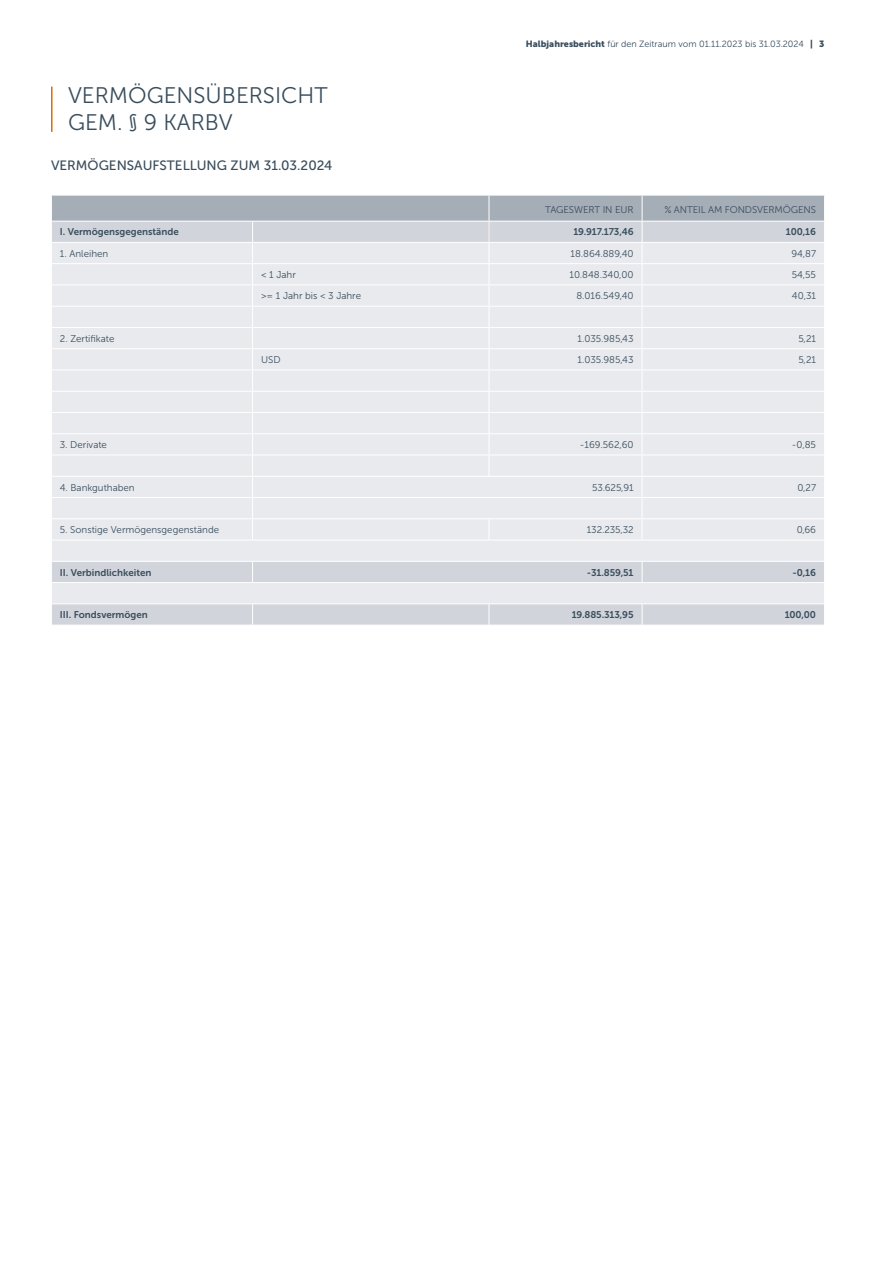
<style>
.page{position:relative;width:893px;height:1263px;background:#fff}
.page>*{position:absolute;margin:0;border:0;box-sizing:border-box;transform-origin:0 0}
.t1{font:22.5px/27px "Museo Sans 300";color:#394d5c}
.t2{font:13.5px "Museo Sans 500";color:#394d5c}
.t3{font:9.75px "Museo Sans 300";color:#394d5c}
.t4{font:9.75px "Museo Sans 700";color:#394d5c}
.t5{font:9px "Museo Sans 300";color:#394d5c}
.s1{font-family:"Museo Sans 900"}
</style>
<div class="page">
<hr style="left:51px;top:87px;width:2px;height:45px;background:#dc6b02">
<svg style="left:51px;top:196px;width:774px;height:429px;background:#e2e4e9"></svg>
<h1 class="t1" style="left:68px;top:82px;width:261px">VERMÖGENSÜBERSICHT<br>GEM. § 9 KARBV</h1>
<h2 class="t2" style="left:51px;top:157px;width:283px">VERMÖGENSAUFSTELLUNG ZUM 31.03.2024</h2>
<p class="t5" style="left:526px;top:39px;width:300px"><span class="s1">Halbjahresbericht</span> für den Zeitraum vom 01.11.2023 bis 31.03.2024 <span class="s1">| 3</span></p>
<p class="t3" style="left:545px;top:204px;width:90px">TAGESWERT IN EUR</p>
<p class="t3" style="left:664px;top:204px;width:153px">% ANTEIL AM FONDSVERMÖGENS</p>
<p class="t4" style="left:60px;top:227px;width:120px">I. Vermögensgegenstände</p>
<p class="t4" style="left:573px;top:227px;width:62px">19.917.173,46</p>
<p class="t4" style="left:786px;top:227px;width:32px">100,16</p>
<p class="t3" style="left:60px;top:248px;width:50px">1. Anleihen</p>
<p class="t3" style="left:571px;top:248px;width:64px">18.864.889,40</p>
<p class="t3" style="left:791px;top:248px;width:26px">94,87</p>
<p class="t3" style="left:261px;top:269px;width:36px">&lt; 1 Jahr</p>
<p class="t3" style="left:570px;top:269px;width:66px">10.848.340,00</p>
<p class="t3" style="left:792px;top:269px;width:26px">54,55</p>
<p class="t3" style="left:261px;top:291px;width:102px">&gt;= 1 Jahr bis &lt; 3 Jahre</p>
<p class="t3" style="left:576px;top:291px;width:59px">8.016.549,40</p>
<p class="t3" style="left:792px;top:291px;width:26px">40,31</p>
<p class="t3" style="left:60px;top:333px;width:56px">2. Zertifikate</p>
<p class="t3" style="left:578px;top:333px;width:57px">1.035.985,43</p>
<p class="t3" style="left:798px;top:333px;width:19px">5,21</p>
<p class="t3" style="left:261px;top:354px;width:21px">USD</p>
<p class="t3" style="left:578px;top:354px;width:57px">1.035.985,43</p>
<p class="t3" style="left:798px;top:354px;width:19px">5,21</p>
<p class="t3" style="left:60px;top:439px;width:49px">3. Derivate</p>
<p class="t3" style="left:580px;top:439px;width:55px">-169.562,60</p>
<p class="t3" style="left:792px;top:439px;width:26px">-0,85</p>
<p class="t3" style="left:60px;top:482px;width:76px">4. Bankguthaben</p>
<p class="t3" style="left:592px;top:482px;width:43px">53.625,91</p>
<p class="t3" style="left:797px;top:482px;width:20px">0,27</p>
<p class="t3" style="left:60px;top:524px;width:161px">5. Sonstige Vermögensgegenstände</p>
<p class="t3" style="left:587px;top:524px;width:48px">132.235,32</p>
<p class="t3" style="left:797px;top:524px;width:21px">0,66</p>
<p class="t4" style="left:60px;top:567px;width:93px">II. Verbindlichkeiten</p>
<p class="t4" style="left:587px;top:567px;width:48px">-31.859,51</p>
<p class="t4" style="left:792px;top:567px;width:25px">-0,16</p>
<p class="t4" style="left:60px;top:609px;width:89px">III. Fondsvermögen</p>
<p class="t4" style="left:572px;top:609px;width:63px">19.885.313,95</p>
<p class="t4" style="left:785px;top:609px;width:33px">100,00</p>
</div>
